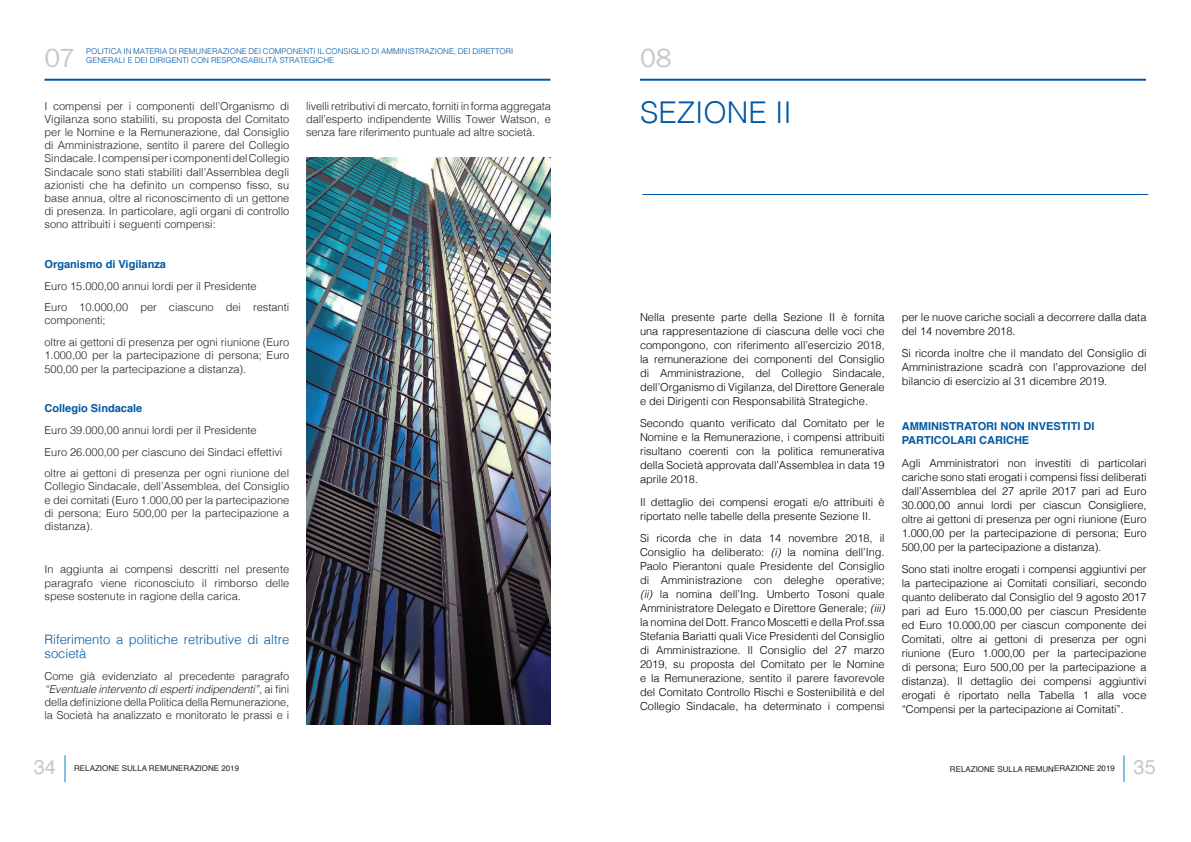
<style>
.page{position:relative;width:1191px;height:842px;background:#fff}
.page>*{position:absolute;margin:0;border:0;box-sizing:border-box;transform-origin:0 0}
.t1{font:300 30px "Helvetica";color:#0158a4}
.t2{font:27.2px "Franklin Gothic FS";color:#c7c8ca}
.t3{font:20px "Helvetica";color:#c7c8ca}
.t4{font:300 13px/14px "Helvetica";color:#0158a4}
.t5{font:300 11px/14px "Helvetica";color:#000;text-align:justify}
.t6{font:300 11px/13.2px "Helvetica";color:#231f20;text-align:justify}
.t7{font:700 11px/14px "Helvetica";color:#0158a4}
.t8{font:300 8px "Helvetica";color:#0158a4}
.t9{font:8px "Helvetica";letter-spacing:-.005em;color:#231f20}
.s1{font-style:italic}
</style>
<div class="page">
<svg style="left:65px;top:755px;width:1px;height:27px"></svg>
<svg style="left:1123px;top:755px;width:1px;height:27px"></svg>
<hr style="left:45px;top:79px;width:505px;height:2px;background:#0158a4">
<hr style="left:642px;top:194px;width:506px;height:1px;background:#0158a4">
<hr style="left:640px;top:79px;width:506px;height:2px;background:#0158a4">
<img style="left:306px;top:158px;width:245px;height:566px">
<p class="t8" style="left:86px;top:48px;width:428px">POLITICA IN MATERIA DI REMUNERAZIONE DEI COMPONENTI IL CONSIGLIO DI AMMINISTRAZIONE, DEI DIRETTORI</p>
<h2 class="t2" style="left:45px;top:43px;width:32px">07</h2>
<p class="t8" style="left:86px;top:57px;width:249px">GENERALI E DEI DIRIGENTI CON RESPONSABILITÀ STRATEGICHE</p>
<h2 class="t2" style="left:640px;top:43px;width:33px">08</h2>
<p class="t6" style="left:45px;top:100px;width:246px">I compensi per i componenti dell’Organismo di Vigilanza sono stabiliti, su proposta del Comitato per le Nomine e la Remunerazione, dal Consiglio di Amministrazione, sentito il parere del Collegio Sindacale. I compensi per i componenti del Collegio Sindacale sono stati stabiliti dall’Assemblea degli azionisti che ha definito un compenso fisso, su base annua, oltre al riconoscimento di un gettone di presenza. In particolare, agli organi di controllo sono attribuiti i seguenti compensi:</p>
<p class="t7" style="left:45px;top:258px;width:123px">Organismo di Vigilanza</p>
<p class="t6" style="left:45px;top:276px;width:246px;line-height:21.7px">Euro 15.000,00 annui lordi per il Presidente<br>Euro 10.000,00 per ciascuno dei restanti</p>
<p class="t6" style="left:45px;top:311px;width:246px;line-height:21.7px">componenti;<br>oltre ai gettoni di presenza per ogni riunione (Euro</p>
<p class="t6" style="left:45px;top:350px;width:246px">1.000,00 per la partecipazione di persona; Euro<br>500,00 per la partecipazione a distanza).</p>
<p class="t7" style="left:45px;top:402px;width:99px">Collegio Sindacale</p>
<p class="t6" style="left:45px;top:420px;width:246px;line-height:21.7px;text-align:left">Euro 39.000,00 annui lordi per il Presidente<br>Euro 26.000,00 per ciascuno dei Sindaci effettivi oltre ai gettoni di presenza per ogni riunione del</p>
<p class="t6" style="left:45px;top:481px;width:246px">Collegio Sindacale, dell’Assemblea, del Consiglio e dei comitati (Euro 1.000,00 per la partecipazione di persona; Euro 500,00 per la partecipazione a distanza).</p>
<p class="t6" style="left:45px;top:564px;width:246px">In aggiunta ai compensi descritti nel presente paragrafo viene riconosciuto il rimborso delle spese sostenute in ragione della carica.</p>
<p class="t4" style="left:45px;top:633px;width:246px">Riferimento a politiche retributive di altre società</p>
<p class="t6" style="left:45px;top:670px;width:246px">Come già evidenziato al precedente paragrafo <span class="s1">“Eventuale intervento di esperti indipendenti”</span>, ai fini della definizione della Politica della Remunerazione, la Società ha analizzato e monitorato le prassi e i</p>
<p class="t6" style="left:306px;top:100px;width:246px">livelli retributivi di mercato, forniti in forma aggregata dall’esperto indipendente Willis Tower Watson, e senza fare riferimento puntuale ad altre società.</p>
<h1 class="t1" style="left:640px;top:100px;width:153px">SEZIONE II</h1>
<p class="t5" style="left:640px;top:311px;width:246px">Nella presente parte della Sezione II è fornita una rappresentazione di ciascuna delle voci che compongono, con riferimento all’esercizio 2018, la remunerazione dei componenti del Consiglio di Amministrazione, del Collegio Sindacale, dell’Organismo di Vigilanza, del Direttore Generale e dei Dirigenti con Responsabilità Strategiche.</p>
<p class="t5" style="left:640px;top:417px;width:246px">Secondo quanto verificato dal Comitato per le Nomine e la Remunerazione, i compensi attribuiti risultano coerenti con la politica remunerativa della Società approvata dall’Assemblea in data 19 aprile 2018.</p>
<p class="t5" style="left:640px;top:496px;width:246px">Il dettaglio dei compensi erogati e/o attribuiti è riportato nelle tabelle della presente Sezione II.</p>
<p class="t5" style="left:640px;top:532px;width:246px">Si ricorda che in data 14 novembre 2018, il Consiglio ha deliberato: <span class="s1">(i)</span> la nomina dell’Ing.<br>Paolo Pierantoni quale Presidente del Consiglio di Amministrazione con deleghe operative; <span class="s1">(ii)</span> la nomina dell’Ing. Umberto Tosoni quale Amministratore Delegato e Direttore Generale; <span class="s1">(iii) </span>la nomina del Dott. Franco Moscetti e della Prof.ssa Stefania Bariatti quali Vice Presidenti del Consiglio di Amministrazione. Il Consiglio del 27 marzo 2019, su proposta del Comitato per le Nomine e la Remunerazione, sentito il parere favorevole del Comitato Controllo Rischi e Sostenibilità e del Collegio Sindacale, ha determinato i compensi</p>
<p class="t5" style="left:901px;top:311px;width:246px">per le nuove cariche sociali a decorrere dalla data del 14 novembre 2018.</p>
<p class="t5" style="left:901px;top:347px;width:246px">Si ricorda inoltre che il mandato del Consiglio di Amministrazione scadrà con l’approvazione del bilancio di esercizio al 31 dicembre 2019.</p>
<p class="t7" style="left:901px;top:420px;width:194px">AMMINISTRATORI NON INVESTITI DI<br>PARTICOLARI CARICHE</p>
<p class="t5" style="left:901px;top:457px;width:246px">Agli Amministratori non investiti di particolari cariche sono stati erogati i compensi fissi deliberati dall’Assemblea del 27 aprile 2017 pari ad Euro 30.000,00 annui lordi per ciascun Consigliere, oltre ai gettoni di presenza per ogni riunione (Euro 1.000,00 per la partecipazione di persona; Euro 500,00 per la partecipazione a distanza).</p>
<p class="t5" style="left:901px;top:563px;width:246px">Sono stati inoltre erogati i compensi aggiuntivi per la partecipazione ai Comitati consiliari, secondo quanto deliberato dal Consiglio del 9 agosto 2017 pari ad Euro 15.000,00 per ciascun Presidente ed Euro 10.000,00 per ciascun componente dei Comitati, oltre ai gettoni di presenza per ogni riunione (Euro 1.000,00 per la partecipazione di persona; Euro 500,00 per la partecipazione a distanza). Il dettaglio dei compensi aggiuntivi erogati è riportato nella Tabella 1 alla voce “Compensi per la partecipazione ai Comitati”.</p>
<h3 class="t3" style="left:34px;top:758px;width:24px">34</h3>
<p class="t9" style="left:74px;top:765px;width:166px">RELAZIONE SULLA REMUNERAZIONE 2019</p>
<p class="t9" style="left:950px;top:765px;width:167px">RELAZIONE SULLA REMUNERAZIONE 2019</p>
<h3 class="t3" style="left:1133px;top:758px;width:24px">35</h3>
</div>
